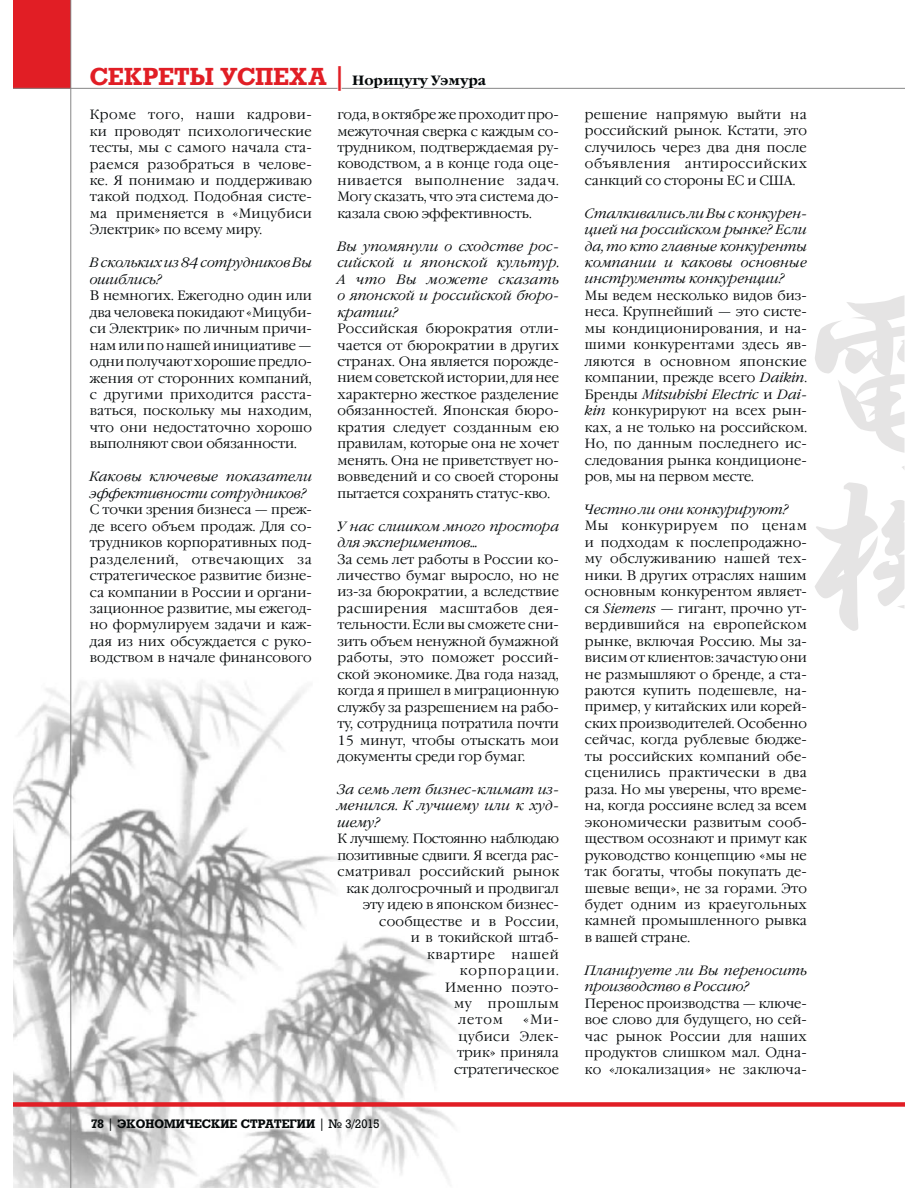
<style>
.page{position:relative;width:918px;height:1188px;background:#fff}
.page>*{position:absolute;margin:0;border:0;box-sizing:border-box;transform-origin:0 0}
.t1{font:700 24px "Rodeo";letter-spacing:.01em;color:#e11e25}
.t2{font:300 13.5px/16.5px "Garamond C";letter-spacing:.005em;color:#040809;text-align:justify}
.t3{font:italic 300 13.5px/16.5px "Garamond C";letter-spacing:.005em;color:#040809}
.t4{font:300 13.5px "Garamond C";letter-spacing:-.015em;color:#040809}
.t5{font:300 13.5px "Garamond C";letter-spacing:-.025em;color:#040809}
.t6{font:300 13.5px "Garamond C";letter-spacing:.055em;color:#040809}
.t7{font:300 13.5px "Garamond C";letter-spacing:.025em;color:#040809}
.t8{font:300 13.5px "Garamond C";letter-spacing:.085em;color:#040809}
.t9{font:300 13.5px "Garamond C";letter-spacing:.05em;color:#040809}
.t10{font:700 12px "Rodeo";color:#040809}
.s1{font-family:"Garamond C";font-size:13.5px;color:#040809}
.s2{font-weight:400}
.s3{font-style:italic}
</style>
<div class="page">
<img style="left:13px;top:678px;width:443px;height:510px">
<div style="left:13px;top:0;width:58px;height:89px;background:#e11e25"></div>
<hr style="left:70px;top:0;width:1px;height:1188px;background:#868686">
<hr style="left:13px;top:88px;width:891px;height:1px;background:#868686">
<div style="left:364px;top:77px;width:10px;height:9px;border:1px solid #fff;border-radius:50%"></div>
<div style="left:366px;top:78px;width:6px;height:8px;border:1px solid #fff;border-radius:50%"></div>
<svg style="left:372px;top:78px;width:116px;height:11px"></svg>
<div style="left:13px;top:1102px;width:891px;height:5px;background:#e11e25"></div>
<svg style="left:815px;top:295px;width:89px;height:158px"></svg>
<svg style="left:815px;top:466px;width:89px;height:165px"></svg>
<h1 class="t1" style="left:90px;top:62px;width:398px">СЕКРЕТЫ УСПЕХА | <span class="s1">Норицугу Уэмура</span></h1>
<p class="t2" style="left:90px;top:108px;width:224px">Кроме того, наши кадрови&shy;ки проводят психологические тесты, мы с самого начала ста&shy;раемся разобраться в челове&shy;ке. Я понимаю и поддерживаю такой подход. Подобная систе&shy;ма применяется в «Мицубиси Элект рик» по всему миру.</p>
<p class="t3" style="left:90px;top:255px;width:223px">В скольких из 84 сотрудников Вы ошиблись?</p>
<p class="t2" style="left:90px;top:289px;width:224px">В немногих. Ежегодно один или два человека покидают «Мицуби&shy;си Электрик» по личным причи&shy;нам или по нашей инициативе — одни получают хорошие предло&shy;жения от сторонних компаний, с другими приходится расста&shy;ваться, поскольку мы находим, что они недостаточно хорошо выполняют свои обязанности.</p>
<p class="t3" style="left:90px;top:469px;width:224px">Каковы ключевые показатели эффективности сотрудников?</p>
<p class="t2" style="left:90px;top:503px;width:224px">С точки зрения бизнеса — преж&shy;де всего объем продаж. Для со&shy;трудников корпоративных под&shy;разделений, отвечающих за стратегическое развитие бизне&shy;са компании в России и органи&shy;зационное развитие, мы ежегод&shy;но формулируем задачи и каж&shy;дая из них обсуждается с руко&shy;водством в начале финансового</p>
<p class="t2" style="left:337px;top:108px;width:223px">года, в октябре же проходит про&shy;межуточная сверка с каждым со&shy;трудником, подтверждаемая ру&shy;ководством, а в конце года оце&shy;нивается выполнение задач.<br>Могу сказать, что эта система до&shy;казала свою эффективность.</p>
<p class="t3" style="left:337px;top:238px;width:223px;text-align:justify">Вы упомянули о сходстве рос&shy;сийской и японской культур.<br>А что Вы можете сказать о японской и российской бюро&shy;кратии?</p>
<p class="t2" style="left:337px;top:322px;width:223px">Российская бюрократия отли&shy;чается от бюрократии в других странах. Она является порожде&shy;нием советской истории, для нее характерно жесткое разделение обязанностей. Японская бюро&shy;кратия следует созданным ею правилам, которые она не хочет менять. Она не приветствует но&shy;вовведений и со своей стороны пытается сохранять статус-кво.</p>
<p class="t3" style="left:337px;top:518px;width:223px">У нас слишком много простора для экспериментов…</p>
<p class="t2" style="left:337px;top:552px;width:223px">За семь лет работы в России ко&shy;личество бумаг выросло, но не из-за бюрократии, а вследствие расширения масштабов дея&shy;тельности. Если вы сможете сни&shy;зить объем ненужной бумажной работы, это поможет россий&shy;ской экономике. Два года назад, когда я пришел в миграционную службу за разрешением на рабо&shy;ту, сотрудница потратила почти 15 минут, чтобы отыскать мои документы среди гор бумаг.</p>
<p class="t3" style="left:337px;top:782px;width:223px;text-align:justify">За семь лет бизнес-климат из&shy;менился. К лучшему или к худ&shy;шему?</p>
<p class="t5" style="left:337px;top:834px;width:223px">К лучшему. Постоянно наблюдаю</p>
<p class="t4" style="left:337px;top:850px;width:223px">позитивные сдвиги. Я всегда рас-</p>
<p class="t2" style="left:337px;top:865px;width:223px">сматривал российский рынок</p>
<p class="t2" style="left:346px;top:882px;width:214px">как долгосрочный и продвигал</p>
<p class="t2" style="left:363px;top:898px;width:198px">эту идею в японском бизнес-</p>
<p class="t2" style="left:379px;top:915px;width:181px">сообществе и в России,</p>
<p class="t2" style="left:411px;top:931px;width:150px">и в токийской штаб-</p>
<p class="t6" style="left:427px;top:949px;width:133px">квартире нашей</p>
<p class="t8" style="left:460px;top:966px;width:100px">корпорации.</p>
<p class="t7" style="left:445px;top:982px;width:115px">Именно поэто-</p>
<p class="t9" style="left:454px;top:999px;width:106px">му прошлым</p>
<p class="t2" style="left:459px;top:1013px;width:46px">летом</p>
<p class="t2" style="left:454px;top:1013px;width:106px;text-align:right">«Ми-<br>цубиси Элек&shy;трик» приняла стратегическое</p>
<p class="t10" style="left:91px;top:1116px;width:290px">78 <span class="s2">|</span> ЭКОНОМИЧЕСКИЕ СТРАТЕГИИ <span class="s2">| № 3/2015</span></p>
<p class="t2" style="left:585px;top:108px;width:224px">решение напрямую выйти на российский рынок. Кстати, это случилось через два дня после объявления антироссийских санкций со стороны ЕС и США.</p>
<p class="t3" style="left:585px;top:205px;width:224px;text-align:justify">Сталкивались ли Вы с конкурен&shy;цией на российском рынке? Если да, то кто главные конкуренты компании и каковы основные инструменты конкуренции?</p>
<p class="t2" style="left:585px;top:289px;width:224px">Мы ведем несколько видов биз&shy;неса. Крупнейший — это систе&shy;мы кондиционирования, и на&shy;шими конкурентами здесь яв&shy;ляются в основном японские компании, прежде всего <span class="s3">Daikin</span>.<br>Бренды <span class="s3">Mitsubishi Electric</span> и <span class="s3">Dai&shy;kin</span> конкурируют на всех рын&shy;ках, а не только на российском.<br>Но, по данным последнего ис&shy;следования рынка кондиционе&shy;ров, мы на первом месте.</p>
<p class="t3" style="left:585px;top:502px;width:205px">Честно ли они конкурируют?</p>
<p class="t2" style="left:585px;top:519px;width:224px">Мы конкурируем по ценам и подходам к послепродажно&shy;му обслуживанию нашей тех&shy;ники. В других отраслях нашим основным конкурентом являет&shy;ся <span class="s3">Siemens —</span> гигант, прочно ут&shy;вердившийся на европейском рынке, включая Россию. Мы за&shy;висим от клиентов: зачастую они не размышляют о бренде, а ста&shy;раются купить подешевле, на&shy;пример, у китайских или корей&shy;ских производителей. Особенно сейчас, когда рублевые бюдже&shy;ты российских компаний обе&shy;сценились практически в два раза. Но мы уверены, что време&shy;на, когда россияне вслед за всем экономически развитым сооб&shy;ществом осознают и примут как руководство концепцию «мы не так богаты, чтобы покупать де&shy;шевые вещи», не за горами. Это будет одним из краеугольных камней промышленного рывка в вашей стране.</p>
<p class="t3" style="left:585px;top:962px;width:223px">Планируете ли Вы переносить производство в Россию?</p>
<p class="t2" style="left:585px;top:997px;width:224px">Перенос производства — ключе&shy;вое слово для будущего, но сей&shy;час рынок России для наших продуктов слишком мал. Одна&shy;ко «локализация» не заключа-</p>
</div>
